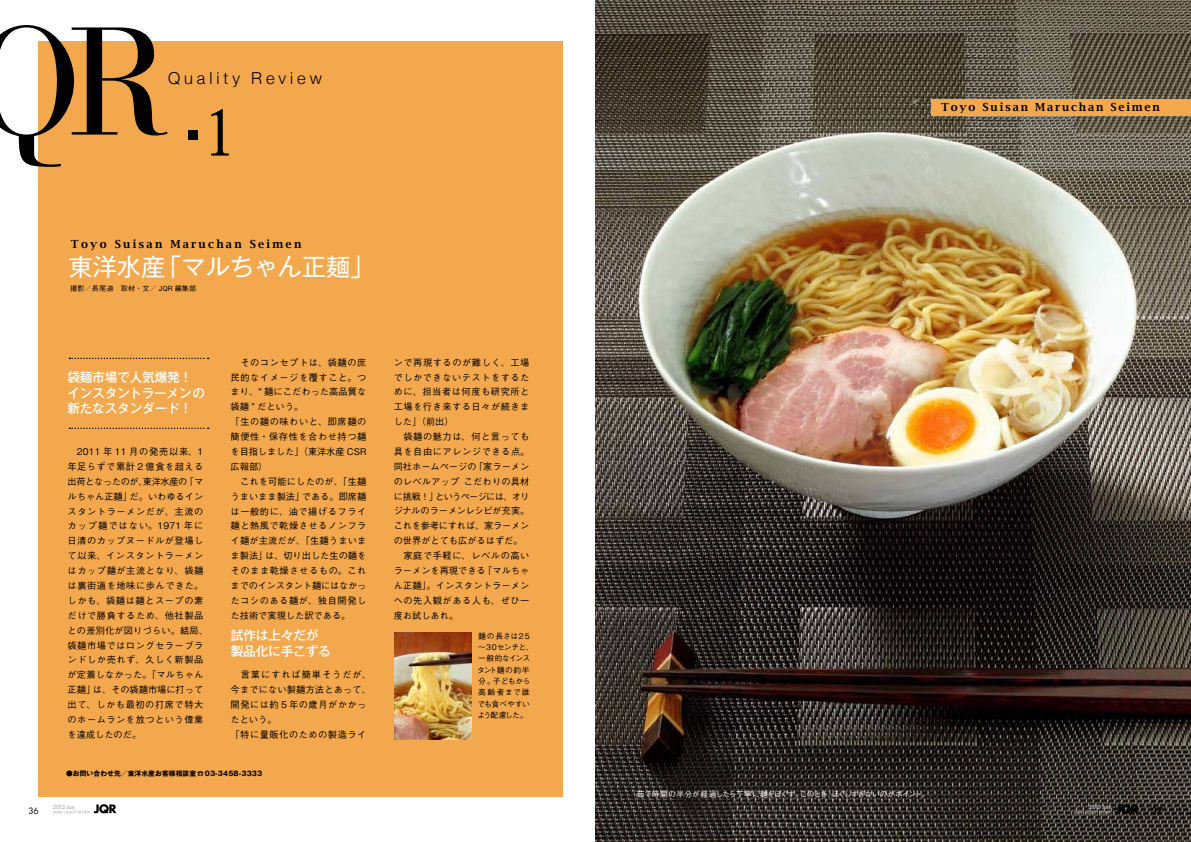
<style>
.page{position:relative;width:1191px;height:842px;background:#fff}
.page>*{position:absolute;margin:0;border:0;box-sizing:border-box;transform-origin:0 0}
.t1{font:150.7px "Bodoni Recut OSS Caps SSK";color:#000}
.t2{font:64px "Koz Min Pro";color:#000}
.t3{font:24.1px "Gothic MB101 Pr 5";color:#fff}
.t4{font:300 16.5px "Helvetica Neue";letter-spacing:.24em;color:#000}
.t5{font:500 12.7px/15.5px "Gothic MB101 Pr 5";letter-spacing:-.02em;color:#fff}
.t6{font:600 11.2px "Lucida Bright";letter-spacing:.2em;color:#000}
.t7{font:600 11.2px "Lucida Bright";letter-spacing:.16em;color:#000}
.t8{font:500 9.2px/14.9px "Gothic BBB Pr 5";letter-spacing:.02em;color:#000}
.t9{font:500 9.2px/14.9px "Gothic BBB Pr 5";letter-spacing:.055em;color:#000}
.t10{font:8.5px "Futura Std";color:#000}
.t11{font:500 7.8px/11.3px "Gothic BBB Pr 5";letter-spacing:-.02em;color:#000}
.t12{font:500 7.8px "Gothic BBB Pr 5";letter-spacing:-.08em;color:#fff}
.t13{font:500 7.1px "Gothic BBB Pr 5";letter-spacing:.02em;color:#000}
.t14{font:700 6.7px "Gothic MB101 Pr 5";letter-spacing:.02em;color:#000}
.t15{font:5.5px "Futura";color:#9fa0a0}
</style>
<div class="page">
<img style="left:595px;top:0;width:596px;height:842px">
<div style="left:38px;top:41px;width:524px;height:756px;background:#f4a84d"></div>
<div style="left:189px;top:130px;width:9px;height:10px;background:#000"></div>
<svg style="left:69px;top:428px;width:140px;height:1px"></svg>
<svg style="left:69px;top:358px;width:140px;height:1px"></svg>
<div style="left:931px;top:99px;width:260px;height:17px;background:#f4a84d"></div>
<img style="left:394px;top:633px;width:77px;height:106px">
<svg style="left:53px;top:804px;width:63px;height:9px"></svg>
<svg style="left:1074px;top:804px;width:64px;height:10px"></svg>
<h1 class="t1" style="left:-23px;top:-6px;width:188px">QR</h1>
<h3 class="t4" style="left:168px;top:68px;width:155px">Quality Review</h3>
<h2 class="t2" style="left:200px;top:87px;width:41px">1</h2>
<p class="t6" style="left:71px;top:237px;width:232px">Toyo Suisan Maruchan Seimen</p>
<p class="t13" style="left:70px;top:283px;width:128px">撮影／長尾迪　取材・文／ JQR 編集部</p>
<h3 class="t3" style="left:69px;top:247px;width:307px">東洋水産「マルちゃん正麺」</h3>
<h3 class="t5" style="left:67px;top:369px;width:139px">袋麺市場で人気爆発！インスタントラーメンの新たなスタンダード！</h3>
<p class="t9" style="left:68px;top:443px;width:142px">　2011 年 11 月の発売以来、1年足らずで累計 2 億食を超える出荷となったのが、東洋水産の「マルちゃん正麺」だ。いわゆるインスタントラーメンだが、主流のカップ麺ではない。1971 年に日清のカップヌードルが登場して以来、インスタントラーメンはカップ麺が主流となり、袋麺は裏街道を地味に歩んできた。しかも、袋麺は麺とスープの素だけで勝負するため、他社製品との差別化が図りづらい。結局、袋麺市場ではロングセラーブランドしか売れず、久しく新製品が定着しなかった。「マルちゃん正麺」は、その袋麺市場に打って出て、しかも最初の打席で特大のホームランを放つという偉業を達成したのだ。</p>
<p class="t8" style="left:230px;top:354px;width:137px">　そのコンセプトは、袋麺の庶民的なイメージを覆すこと。つまり、“ 麺にこだわった高品質な袋麺 ” だという。<br>「生の麺の味わいと、即席麺の簡便性・保存性を合わせ持つ麺を目指しました」（東洋水産 CSR広報部）<br>　これを可能にしたのが、「生麺うまいまま製法」である。即席麺は一般的に、油で揚げるフライ麺と熱風で乾燥させるノンフライ麺が主流だが、「生麺うまいまま製法」は、切り出した生の麺をそのまま乾燥させるもの。これまでのインスタント麺にはなかったコシのある麺が、独自開発した技術で実現した訳である。</p>
<h3 class="t5" style="left:231px;top:626px;width:102px">試作は上々だが製品化に手こずる</h3>
<p class="t9" style="left:230px;top:666px;width:142px">　言葉にすれば簡単そうだが、今までにない製麺方法とあって、開発には約 5 年の歳月がかかったという。<br>「特に量販化のための製造ライ</p>
<p class="t14" style="left:66px;top:767px;width:198px">●お問い合わせ先／東洋水産お客様相談室☎03-3458-3333</p>
<p class="t8" style="left:394px;top:354px;width:137px">ンで再現するのが難しく、工場でしかできないテストをするために、担当者は何度も研究所と工場を行き来する日々が続きました」（前出）<br>　袋麺の魅力は、何と言っても具を自由にアレンジできる点。同社ホームページの「家ラーメンのレベルアップ こだわりの具材に挑戦！」というページには、オリジナルのラーメンレシピが充実。これを参考にすれば、家ラーメンの世界がとても広がるはずだ。　家庭で手軽に、レベルの高いラーメンを再現できる「マルちゃん正麺」。インスタントラーメンへの先入観がある人も、ぜひ一度お試しあれ。</p>
<p class="t11" style="left:477px;top:629px;width:58px">麺の長さは25～30センチと、一般的なインスタント麺の約半分。子どもから高齢者まで誰でも食べやすいよう配慮した。</p>
<p class="t7" style="left:941px;top:100px;width:220px">Toyo Suisan Maruchan Seimen</p>
<p class="t12" style="left:636px;top:788px;width:294px">茹で時間の半分が経過したら丁寧に麺をほぐす。このとき、ほぐしすぎないのがポイント。</p>
<p class="t15" style="left:53px;top:803px;width:23px">2013 Jan</p>
<p class="t15" style="left:1088px;top:803px;width:24px">2012 July</p>
<p class="t15" style="left:1089px;top:803px;width:23px">2013 Jan</p>
<p class="t10" style="left:28px;top:805px;width:12px">36</p>
<p class="t10" style="left:1152px;top:805px;width:12px">37</p>
</div>
